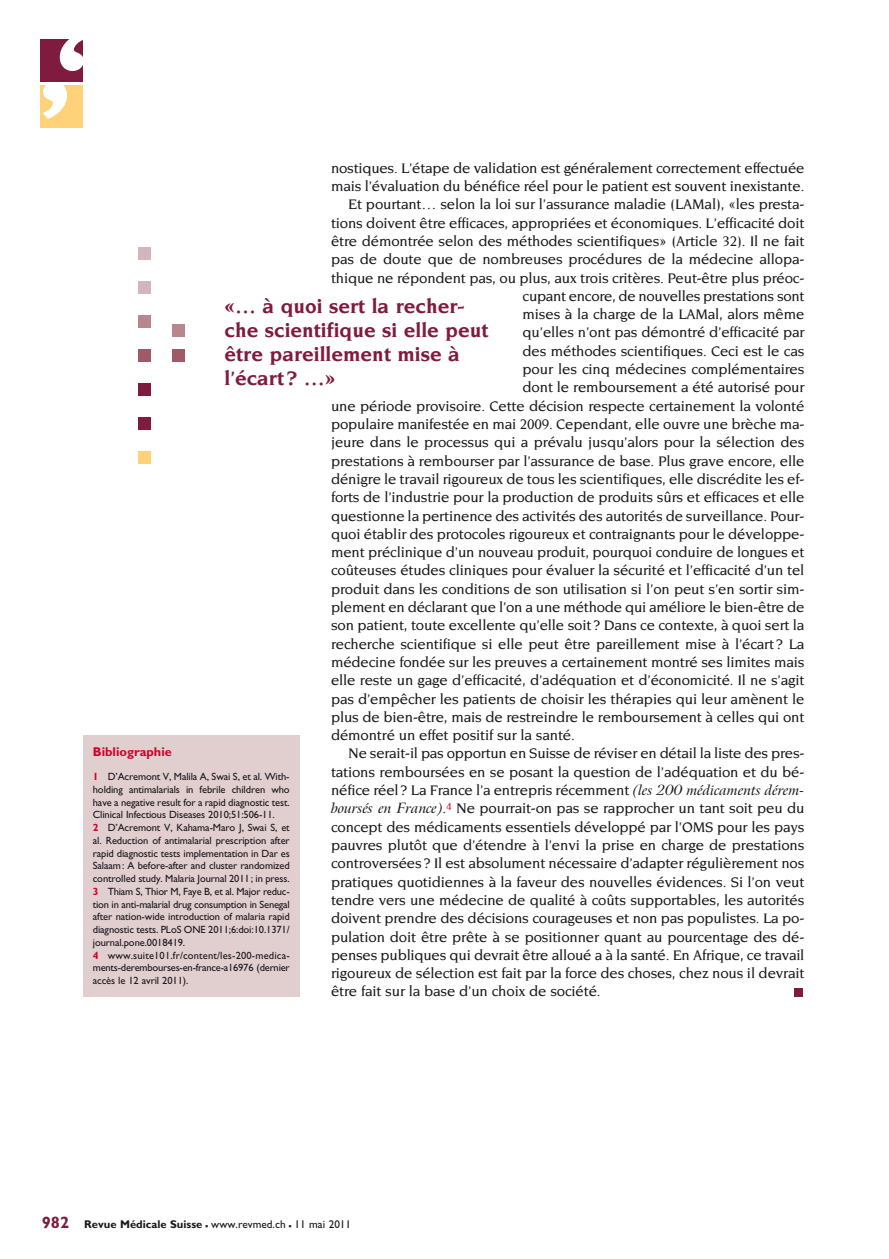
<style>
.page{position:relative;width:889px;height:1259px;background:#fff}
.page>*{position:absolute;margin:0;border:0;box-sizing:border-box;transform-origin:0 0}
.t1{font:133.65px "Meta Plus";color:#fff;scale:1.15 1}
.t2{font:700 21px/24px "Novarese";color:#7e1b3f}
.t3{font:500 15px "Novarese";letter-spacing:-.01em;color:#1a171c}
.t4{font:700 12.75px "Gill Sans";color:#d40028}
.t5{font:11.25px "Gill Sans";color:#1a171c}
.t6{font:10.5px/12.8px "Gill Sans";letter-spacing:-.01em;color:#1a171c}
.s1{font-family:"Arrus BT";font-weight:400;font-style:italic;font-size:14.25px}
.s2{font-weight:700;color:#d40028}
.s3{font-weight:700;font-size:16.5px;color:#7e1b3f}
.s4{font-weight:700}
.s5{font-weight:700;font-size:16.5px}
</style>
<div class="page">
<div style="left:40px;top:85px;width:43px;height:42px;background:#fdd279"></div>
<div style="left:40px;top:39px;width:43px;height:43px;background:#7e1b3f"></div>
<div style="left:794px;top:988px;width:9px;height:8px;background:#7e1b3f"></div>
<div style="left:138px;top:281px;width:13px;height:12px;background:#d3b6b9"></div>
<div style="left:138px;top:247px;width:13px;height:12px;background:#d3b6b9"></div>
<div style="left:138px;top:315px;width:13px;height:12px;background:#b8878d"></div>
<div style="left:138px;top:349px;width:13px;height:12px;background:#9f5967"></div>
<div style="left:172px;top:324px;width:13px;height:12px;background:#b8878d"></div>
<div style="left:172px;top:349px;width:13px;height:12px;background:#9f5967"></div>
<div style="left:138px;top:383px;width:13px;height:12px;background:#7e1b3f"></div>
<div style="left:138px;top:417px;width:13px;height:12px;background:#7e1b3f"></div>
<div style="left:138px;top:451px;width:13px;height:12px;background:#fdd279"></div>
<div style="left:83px;top:735px;width:217px;height:262px;background:#e1cecf"></div>
<p class="t1" style="left:52px;top:5px;width:37px">‘</p>
<p class="t1" style="left:75px;top:147px;width:37px;rotate:-180deg">‘</p>
<p class="t3" style="left:331px;top:159px;width:475px">nostiques. L’étape de validation est généralement correctement effectuée</p>
<p class="t3" style="left:331px;top:178px;width:475px">mais l’évaluation du bénéfice réel pour le patient est souvent inexistante.</p>
<p class="t3" style="left:348px;top:196px;width:458px">Et pourtant… selon la loi sur l’assurance maladie (LAMal), «les presta-</p>
<p class="t3" style="left:331px;top:214px;width:475px">tions doivent être efficaces, appropriées et économiques. L’efficacité doit</p>
<p class="t3" style="left:331px;top:233px;width:475px">être démontrée selon des méthodes scientifiques» (Article 32). Il ne fait</p>
<p class="t3" style="left:331px;top:251px;width:475px">pas de doute que de nombreuses procédures de la médecine allopa-</p>
<p class="t3" style="left:331px;top:269px;width:475px">thique ne répondent pas, ou plus, aux trois critères. Peut-être plus préoc-</p>
<p class="t3" style="left:522px;top:288px;width:283px">cupant encore, de nouvelles prestations sont</p>
<p class="t3" style="left:522px;top:306px;width:283px">mises à la charge de la LAMal, alors même</p>
<p class="t3" style="left:522px;top:324px;width:283px">qu’elles n’ont pas démontré d’efficacité par</p>
<p class="t3" style="left:522px;top:342px;width:283px">des méthodes scientifiques. Ceci est le cas</p>
<p class="t3" style="left:522px;top:361px;width:283px">pour les cinq médecines complémentaires</p>
<p class="t3" style="left:522px;top:379px;width:283px">dont le remboursement a été autorisé pour</p>
<p class="t3" style="left:331px;top:397px;width:475px">une période provisoire. Cette décision respecte certainement la volonté</p>
<p class="t3" style="left:331px;top:416px;width:475px">populaire manifestée en mai 2009. Cependant, elle ouvre une brèche ma-</p>
<p class="t3" style="left:331px;top:434px;width:475px">jeure dans le processus qui a prévalu jusqu’alors pour la sélection des</p>
<p class="t3" style="left:331px;top:452px;width:475px">prestations à rembourser par l’assurance de base. Plus grave encore, elle</p>
<p class="t3" style="left:331px;top:471px;width:475px">dénigre le travail rigoureux de tous les scientifiques, elle discrédite les ef-</p>
<p class="t3" style="left:331px;top:489px;width:475px">forts de l’industrie pour la production de produits sûrs et efficaces et elle</p>
<p class="t3" style="left:331px;top:507px;width:475px">questionne la pertinence des activités des autorités de surveillance. Pour-</p>
<p class="t3" style="left:331px;top:525px;width:475px">quoi établir des protocoles rigoureux et contraignants pour le développe-</p>
<p class="t3" style="left:331px;top:544px;width:475px">ment préclinique d’un nouveau produit, pourquoi conduire de longues et</p>
<p class="t3" style="left:331px;top:562px;width:475px">coûteuses études cliniques pour évaluer la sécurité et l’efficacité d’un tel</p>
<p class="t3" style="left:331px;top:580px;width:475px">produit dans les conditions de son utilisation si l’on peut s’en sortir sim-</p>
<p class="t3" style="left:331px;top:599px;width:475px">plement en déclarant que l’on a une méthode qui améliore le bien-être de</p>
<p class="t3" style="left:331px;top:617px;width:475px">son patient, toute excellente qu’elle soit? Dans ce contexte, à quoi sert la</p>
<p class="t3" style="left:331px;top:635px;width:475px">recherche scientifique si elle peut être pareillement mise à l’écart? La</p>
<p class="t3" style="left:331px;top:654px;width:475px">médecine fondée sur les preuves a certainement montré ses limites mais</p>
<p class="t3" style="left:331px;top:672px;width:475px">elle reste un gage d’efficacité, d’adéquation et d’économicité. Il ne s’agit</p>
<p class="t3" style="left:331px;top:690px;width:475px">pas d’empêcher les patients de choisir les thérapies qui leur amènent le</p>
<p class="t3" style="left:331px;top:708px;width:475px">plus de bien-être, mais de restreindre le remboursement à celles qui ont</p>
<p class="t3" style="left:331px;top:727px;width:245px">démontré un effet positif sur la santé.</p>
<p class="t3" style="left:348px;top:745px;width:458px">Ne serait-il pas opportun en Suisse de réviser en détail la liste des pres-</p>
<p class="t3" style="left:331px;top:763px;width:475px">tations remboursées en se posant la question de l’adéquation et du bé-</p>
<p class="t3" style="left:331px;top:782px;width:475px">néfice réel? La France l’a entrepris récemment <span class="s1">(les 200 médicaments dérem-</span></p>
<p class="t3" style="left:331px;top:800px;width:475px"><span class="s1">boursés en France)</span>.<sup>4</sup> Ne pourrait-on pas se rapprocher un tant soit peu du</p>
<p class="t3" style="left:331px;top:818px;width:475px">concept des médicaments essentiels développé par l’OMS pour les pays</p>
<p class="t3" style="left:331px;top:837px;width:475px">pauvres plutôt que d’étendre à l’envi la prise en charge de prestations</p>
<p class="t3" style="left:331px;top:855px;width:475px">controversées? Il est absolument nécessaire d’adapter régulièrement nos</p>
<p class="t3" style="left:331px;top:873px;width:475px">pratiques quotidiennes à la faveur des nouvelles évidences. Si l’on veut</p>
<p class="t3" style="left:331px;top:891px;width:475px">tendre vers une médecine de qualité à coûts supportables, les autorités</p>
<p class="t3" style="left:331px;top:910px;width:475px">doivent prendre des décisions courageuses et non pas populistes. La po-</p>
<p class="t3" style="left:331px;top:928px;width:475px">pulation doit être prête à se positionner quant au pourcentage des dé-</p>
<p class="t3" style="left:331px;top:946px;width:475px">penses publiques qui devrait être alloué a à la santé. En Afrique, ce travail</p>
<p class="t3" style="left:331px;top:965px;width:475px">rigoureux de sélection est fait par la force des choses, chez nous il devrait</p>
<p class="t3" style="left:331px;top:983px;width:271px">être fait sur la base d’un choix de société.</p>
<p class="t2" style="left:225px;top:294px;width:265px">«… à quoi sert la recher&shy;che scientifique si elle peut être pareillement mise à l’écart? …»</p>
<p class="t4" style="left:93px;top:744px;width:81px">Bibliographie</p>
<p class="t6" style="left:93px;top:770px;width:198px"><span class="s2">1</span> D’Acremont V, Malila A, Swai S, et al. With&shy;holding antimalarials in febrile children who have a negative result for a rapid diagnostic test.<br>Clinical Infectious Diseases 2010;51:506-11.<br><span class="s2">2</span> D’Acremont V, Kahama-Maro J, Swai S, et al. Reduction of antimalarial prescription after rapid diagnostic tests implementation in Dar es Salaam: A before-after and cluster randomized controlled study. Malaria Journal 2011; in press.<br><span class="s2">3</span> Thiam S, Thior M, Faye B, et al. Major reduc&shy;tion in anti-malarial drug consumption in Senegal after nation-wide introduction of malaria rapid diagnostic tests. PLoS ONE 2011;6:doi:10.1371/ journal.pone.0018419.<br><span class="s2">4</span> www.suite101.fr/content/les-200-medica&shy;ments-derembourses-en-france-a16976 (dernier accès le 12 avril 2011).</p>
<p class="t5" style="left:42px;top:1217px;width:311px"><span class="s3">982</span> <span class="s4">Revue Médicale Suisse</span> <span class="s5">–</span> www.revmed.ch <span class="s5">–</span> 11 mai 2011</p>
</div>
